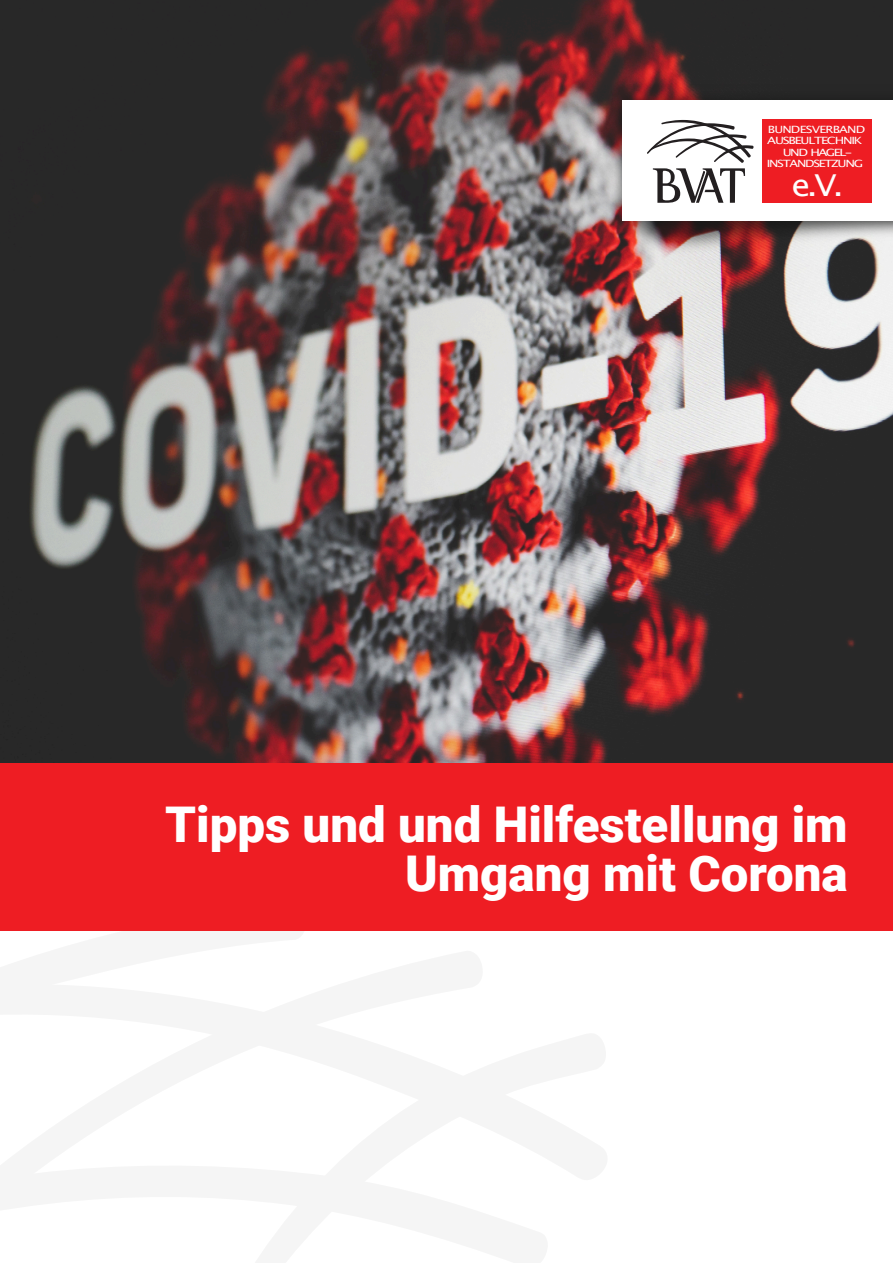
<style>
.page{position:relative;width:893px;height:1263px;background:#fff}
.page>*{position:absolute;margin:0;border:0;box-sizing:border-box;transform-origin:0 0}
.t1{font:900 49.2px/49.2px "Roboto";color:#fff;text-align:right}
.t2{font:30.15px "Lucida Grande";color:#fefdfd;scale:1.13 1}
.t3{font:10.05px/11.4px "Lucida Grande";letter-spacing:-.095em;color:#fefdfd;text-align:center;scale:1.27 1}
</style>
<div class="page">
<img style="left:0;top:0;width:893px;height:763px">
<img style="left:625px;top:236px;width:268px;height:20px">
<img style="left:606px;top:85px;width:287px;height:151px">
<div style="left:622px;top:101px;width:271px;height:120px;background:#fff"></div>
<div style="left:0;top:763px;width:893px;height:168px;background:#ee1d23"></div>
<svg style="left:617px;top:120px;width:255px;height:89px"></svg>
<p class="t3" style="left:767px;top:124px;width:79px">BUNDESVERBAND<br>AUSBEULTECHNIK<br>UND HAGEL-<br>INSTANDSETZUNG</p>
<h2 class="t2" style="left:791px;top:172px;width:48px">e.V.</h2>
<h1 class="t1" style="left:165px;top:805px;width:684px">Tipps und und Hilfestellung im<br>Umgang mit Corona</h1>
</div>
